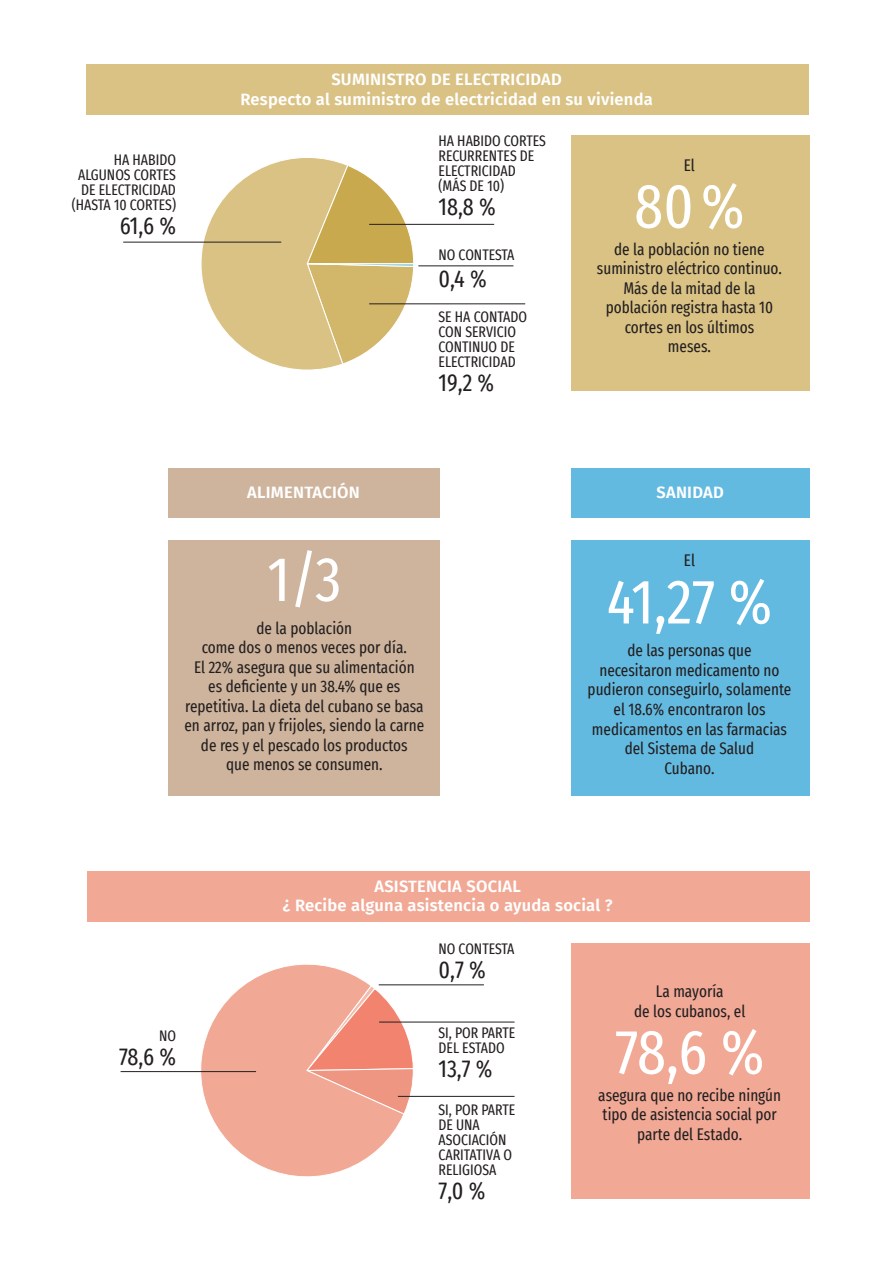
<style>
.page{position:relative;width:893px;height:1263px;background:#fff}
.page>*{position:absolute;margin:0;border:0;box-sizing:border-box;transform-origin:0 0}
.t1{font:extra-condensed 63px "Fira Sans";letter-spacing:-.01em;color:#fff}
.t2{font:extra-condensed 24px "Fira Sans";color:#231f20}
.t3{font:extra-condensed 16.5px/19.5px "Fira Sans";color:#231f20;text-align:center}
.t4{font:600 16.5px/19.5px "Fira Sans";letter-spacing:.015em;color:#fff;text-align:center}
.t5{font:extra-condensed 15px/15px "Fira Sans";color:#231f20}
</style>
<div class="page">
<div style="left:571px;top:468px;width:238px;height:50px;background:#63bae1"></div>
<div style="left:168px;top:468px;width:271px;height:50px;background:#ceb49c"></div>
<div style="left:571px;top:540px;width:238px;height:256px;background:#63bae1"></div>
<div style="left:168px;top:540px;width:272px;height:256px;background:#ceb49c"></div>
<svg style="left:200px;top:158px;width:214px;height:212px"></svg>
<hr style="left:418px;top:265px;width:95px;height:1px;background:#231f20">
<div style="left:571px;top:135px;width:238px;height:256px;background:#d9c284"></div>
<div style="left:86px;top:64px;width:723px;height:51px;background:#d9c284"></div>
<hr style="left:369px;top:224px;width:125px;height:1px;background:#231f20">
<hr style="left:369px;top:303px;width:156px;height:1px;background:#231f20">
<hr style="left:123px;top:242px;width:158px;height:1px;background:#231f20">
<div style="left:87px;top:871px;width:722px;height:51px;background:#f1a996"></div>
<div style="left:571px;top:943px;width:238px;height:256px;background:#f1a996"></div>
<hr style="left:379px;top:984px;width:105px;height:1px;background:#231f20">
<svg style="left:405px;top:985px;width:9px;height:125px"></svg>
<svg style="left:186px;top:964px;width:219px;height:213px"></svg>
<hr style="left:379px;top:1022px;width:136px;height:1px;background:#231f20">
<hr style="left:398px;top:1096px;width:117px;height:1px;background:#231f20">
<hr style="left:121px;top:1071px;width:135px;height:1px;background:#231f20">
<p class="t5" style="left:72px;top:151px;width:106px;text-align:right">HA HABIDO<br>ALGUNOS CORTES<br>DE ELECTRICIDAD (HASTA 10 CORTES)</p>
<h2 class="t2" style="left:120px;top:207px;width:58px">61,6 %</h2>
<p class="t4" style="left:240px;top:69px;width:414px">SUMINISTRO DE ELECTRICIDAD<br>Respecto al suministro de electricidad en su vivienda</p>
<p class="t5" style="left:438px;top:133px;width:109px">HA HABIDO CORTES<br>RECURRENTES DE<br>ELECTRICIDAD (MÁS DE 10)</p>
<h2 class="t2" style="left:438px;top:189px;width:59px">18,8 %</h2>
<p class="t5" style="left:438px;top:247px;width:78px">NO CONTESTA</p>
<h2 class="t2" style="left:438px;top:261px;width:50px">0,4 %</h2>
<p class="t5" style="left:438px;top:309px;width:90px">SE HA CONTADO<br>CON SERVICIO<br>CONTINUO DE<br>ELECTRICIDAD</p>
<h2 class="t2" style="left:438px;top:365px;width:57px">19,2 %</h2>
<p class="t3" style="left:684px;top:155px;width:13px">El</p>
<h1 class="t1" style="left:634px;top:158px;width:112px">80%</h1>
<p class="t3" style="left:597px;top:239px;width:186px">de la población no tiene suministro eléctrico continuo.<br>Más de la mitad de la población registra hasta 10 cortes en los últimos<br>meses.</p>
<p class="t4" style="left:247px;top:481px;width:114px">ALIMENTACIÓN</p>
<h1 class="t1" style="left:268px;top:532px;width:75px">1/3</h1>
<p class="t3" style="left:184px;top:618px;width:241px">de la población<br>come dos o menos veces por día.<br>El 22% asegura que su alimentación<br>es deficiente y un 38.4% que es repetitiva. La dieta del cubano se basa en arroz, pan y frijoles, siendo la carne de res y el pescado los productos<br>que menos se consumen.</p>
<p class="t4" style="left:657px;top:482px;width:69px">SANIDAD</p>
<p class="t3" style="left:684px;top:550px;width:13px">El</p>
<h1 class="t1" style="left:607px;top:554px;width:167px">41,27 %</h1>
<p class="t3" style="left:588px;top:640px;width:205px">de las personas que<br>necesitaron medicamento no pudieron conseguirlo, solamente el 18.6% encontraron los medicamentos en las farmacias del Sistema de Salud<br>Cubano.</p>
<p class="t5" style="left:159px;top:1027px;width:18px">NO</p>
<h2 class="t2" style="left:119px;top:1038px;width:58px">78,6 %</h2>
<p class="t4" style="left:283px;top:875px;width:331px">ASISTENCIA SOCIAL<br>¿ Recibe alguna asistencia o ayuda social ?</p>
<p class="t5" style="left:438px;top:941px;width:78px">NO CONTESTA</p>
<h2 class="t2" style="left:438px;top:951px;width:49px">0,7 %</h2>
<p class="t5" style="left:438px;top:1025px;width:78px">SI, POR PARTE<br>DEL ESTADO</p>
<h2 class="t2" style="left:438px;top:1051px;width:55px">13,7 %</h2>
<p class="t5" style="left:438px;top:1102px;width:78px">SI, POR PARTE<br>DE UNA<br>ASOCIACIÓN<br>CARITATIVA O<br>RELIGIOSA</p>
<h2 class="t2" style="left:438px;top:1172px;width:48px">7,0 %</h2>
<p class="t3" style="left:634px;top:981px;width:113px">La mayoría<br>de los cubanos, el</p>
<h1 class="t1" style="left:615px;top:1004px;width:151px">78,6 %</h1>
<p class="t3" style="left:598px;top:1085px;width:184px">asegura que no recibe ningún tipo de asistencia social por parte del Estado.</p>
</div>
